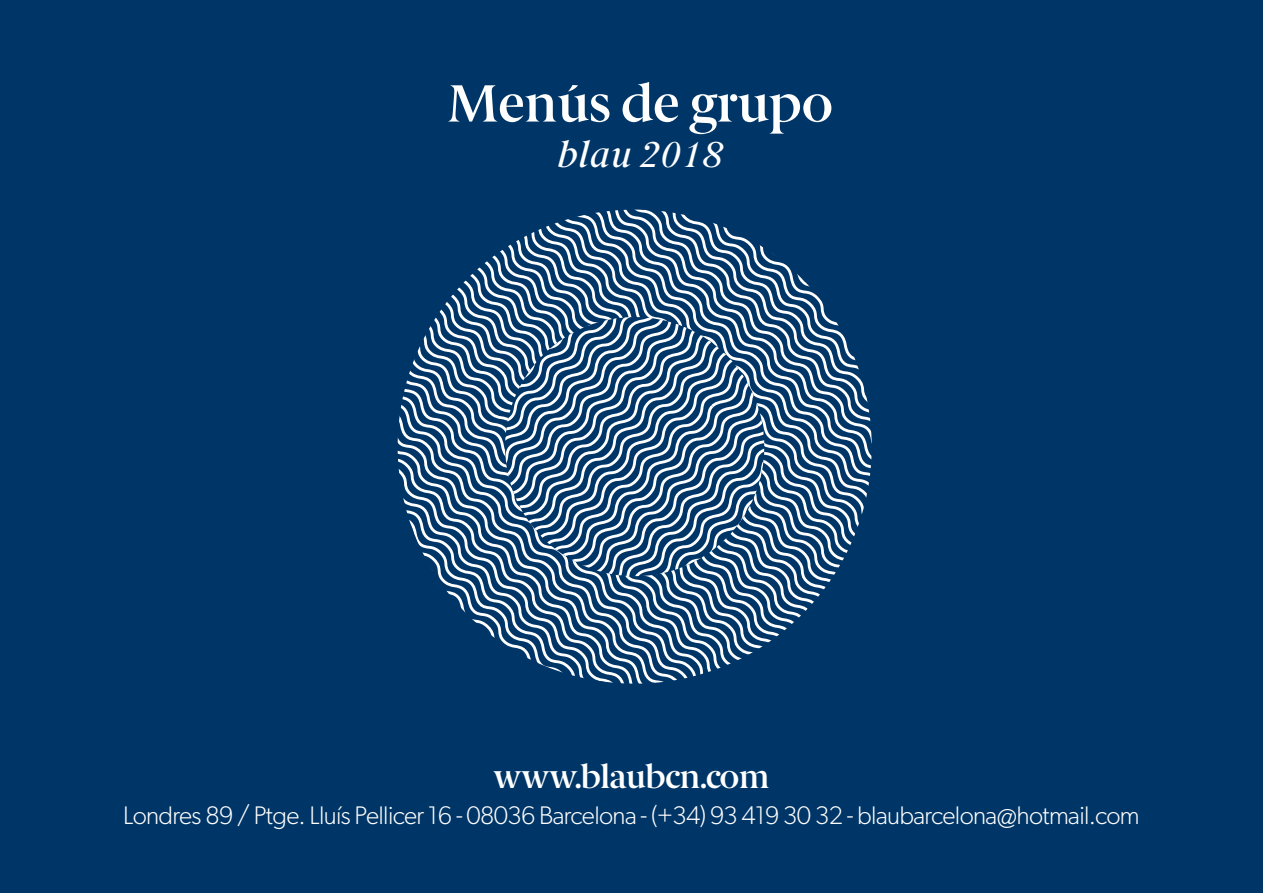
<style>
.page{position:relative;width:1263px;height:893px;background:#003667}
.page>*{position:absolute;margin:0;border:0;box-sizing:border-box;transform-origin:0 0}
.t1{font:600 52.5px "Berlingske Serif";letter-spacing:-.01em;color:#fff}
.t2{font:italic 36px "Berlingske Serif";letter-spacing:.01em;color:#fff}
.t3{font:600 33px "Berlingske Serif";letter-spacing:-.025em;color:#fff}
.t4{font:300 25.5px "Gibson";letter-spacing:-.025em;color:#fff}
</style>
<div class="page">
<svg style="left:397px;top:274px;width:404px;height:410px"></svg>
<svg style="left:476px;top:210px;width:396px;height:405px"></svg>
<svg style="left:492px;top:317px;width:285px;height:272px"></svg>
<p class="t1" style="left:448px;top:72px;width:387px">Menús de grupo</p>
<p class="t2" style="left:558px;top:132px;width:167px">blau 2018</p>
<p class="t3" style="left:493px;top:756px;width:278px">www.blaubcn.com</p>
<p class="t4" style="left:123px;top:800px;width:1018px">Londres 89 / Ptge. Lluís Pellicer 16 - 08036 Barcelona - (+34) 93 419 30 32 - blaubarcelona@hotmail.com</p>
</div>
